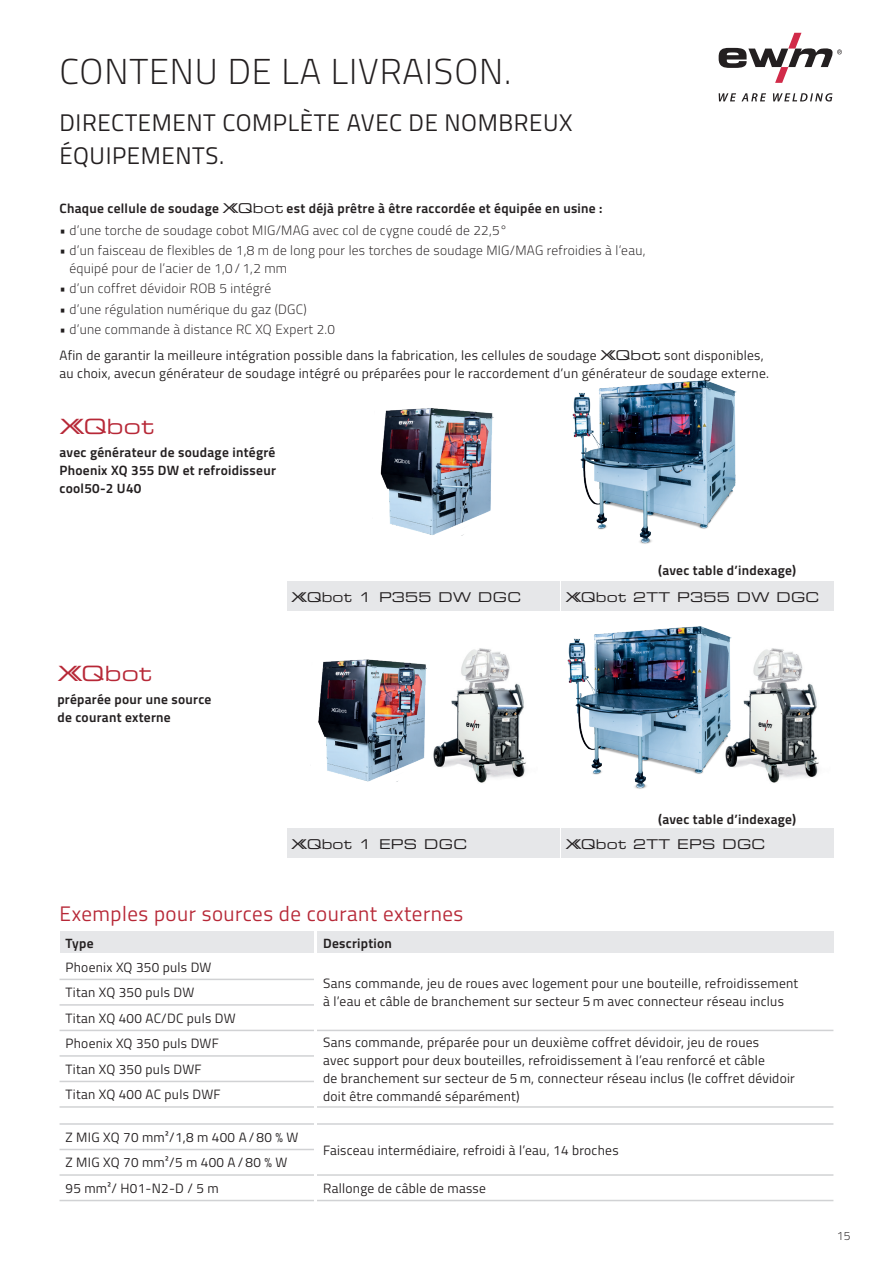
<style>
.page{position:relative;width:893px;height:1263px;background:#fff}
.page>*{position:absolute;margin:0;border:0;box-sizing:border-box;transform-origin:0 0}
.t1{font:300 36px "Titillium Text";letter-spacing:.025em;color:#231f20}
.t2{font:24px/33px "Titillium Text";letter-spacing:.025em;color:#231f20}
.t3{font:21px "Titillium Text";letter-spacing:.025em;color:#b72837}
.t4{font:21px "XQEWMJR";letter-spacing:.02em;color:#b72837}
.t5{font:13.5px/18px "Titillium Text";letter-spacing:.02em;color:#231f20}
.t6{font:300 13.5px/18px "Titillium Text";letter-spacing:.02em;color:#231f20}
.t7{font:700 13.5px/18px "Titillium Text";letter-spacing:.02em;color:#231f20;text-align:justify}
.t8{font:13.5px "XQEWMJR";letter-spacing:.02em;color:#231f20}
.t9{font:300 12px "Titillium Text";color:#231f20}
.s1{font-family:"XQEWMJR";font-weight:400}
.s2{font-weight:300}
.s3{font-family:"XQEWMJR"}
</style>
<div class="page">
<img style="left:380px;top:408px;width:114px;height:128px">
<img style="left:572px;top:380px;width:165px;height:164px">
<img style="left:744px;top:648px;width:75px;height:135px">
<img style="left:442px;top:648px;width:84px;height:135px">
<img style="left:318px;top:659px;width:124px;height:123px">
<img style="left:567px;top:626px;width:177px;height:163px">
<svg style="left:719px;top:93px;width:113px;height:9px"></svg>
<svg style="left:719px;top:33px;width:123px;height:50px"></svg>
<div style="left:60px;top:932px;width:773px;height:21px;background:#e6e7e9"></div>
<div style="left:287px;top:582px;width:272px;height:29px;background:#e6e7e9"></div>
<div style="left:287px;top:828px;width:272px;height:30px;background:#e6e7e9"></div>
<div style="left:561px;top:582px;width:272px;height:29px;background:#e6e7e9"></div>
<div style="left:561px;top:828px;width:272px;height:30px;background:#e6e7e9"></div>
<hr style="left:60px;top:979px;width:255px;height:1px;background:#d1d2d4">
<hr style="left:60px;top:1004px;width:255px;height:2px;background:#d1d2d4">
<hr style="left:60px;top:1030px;width:255px;height:1px;background:#d1d2d4">
<hr style="left:60px;top:1055px;width:255px;height:2px;background:#d1d2d4">
<hr style="left:60px;top:1081px;width:255px;height:1px;background:#d1d2d4">
<hr style="left:315px;top:1030px;width:518px;height:1px;background:#d1d2d4">
<hr style="left:60px;top:1106px;width:255px;height:2px;background:#d1d2d4">
<hr style="left:315px;top:1106px;width:518px;height:2px;background:#d1d2d4">
<hr style="left:60px;top:1123px;width:255px;height:2px;background:#d1d2d4">
<hr style="left:315px;top:1123px;width:518px;height:2px;background:#d1d2d4">
<hr style="left:60px;top:1149px;width:255px;height:1px;background:#d1d2d4">
<hr style="left:60px;top:1174px;width:255px;height:2px;background:#d1d2d4">
<hr style="left:60px;top:1200px;width:255px;height:1px;background:#d1d2d4">
<hr style="left:315px;top:1174px;width:518px;height:2px;background:#d1d2d4">
<hr style="left:315px;top:1200px;width:518px;height:1px;background:#d1d2d4">
<hr style="left:314px;top:928px;width:2px;height:281px;background:#fff">
<h1 class="t1" style="left:60px;top:46px;width:453px">CONTENU DE LA LIVRAISON.</h1>
<h2 class="t2" style="left:60px;top:104px;width:514px">DIRECTEMENT COMPLÈTE AVEC DE NOMBREUX<br>ÉQUIPEMENTS.</h2>
<p class="t7" style="left:60px;top:198px;width:545px">Chaque cellule de soudage <span class="s1">XQbot</span> est déjà prêtre à être raccordée et équipée en usine :</p>
<p class="t6" style="left:60px;top:221px;width:449px">• d’une torche de soudage cobot MIG/MAG avec col de cygne coudé de 22,5°</p>
<p class="t6" style="left:70px;top:241px;width:577px;text-indent:-10px">• d’un faisceau de flexibles de 1,8 m de long pour les torches de soudage MIG/MAG refroidies à l’eau, équipé pour de l’acier de 1,0 / 1,2 mm</p>
<p class="t6" style="left:60px;top:279px;width:213px">• d’un coffret dévidoir ROB 5 intégré</p>
<p class="t6" style="left:60px;top:299px;width:249px">• d’une régulation numérique du gaz (DGC)</p>
<p class="t5" style="left:60px;top:315px;width:706px;line-height:26.5px"><span class="s2">• d’une commande à distance RC XQ Expert 2.0<br></span>Afin de garantir la meilleure intégration possible dans la fabrication, les cellules de soudage <span class="s3">XQbot</span> sont disponibles,</p>
<p class="t5" style="left:60px;top:364px;width:711px">au choix, avecun générateur de soudage intégré ou préparées pour le raccordement d’un générateur de soudage externe.</p>
<h3 class="t4" style="left:60px;top:412px;width:96px">XQbot</h3>
<p class="t7" style="left:60px;top:442px;width:218px">avec générateur de soudage intégré Phoenix XQ 355 DW et refroidisseur cool50-2 U40</p>
<h3 class="t4" style="left:57px;top:659px;width:96px">XQbot</h3>
<p class="t7" style="left:57px;top:689px;width:155px">préparée pour une source de courant externe</p>
<p class="t8" style="left:291px;top:588px;width:231px">XQbot 1 P355 DW DGC</p>
<p class="t7" style="left:658px;top:560px;width:140px">(avec table d’indexage)</p>
<p class="t8" style="left:566px;top:588px;width:255px">XQbot 2TT P355 DW DGC</p>
<p class="t8" style="left:291px;top:834px;width:177px">XQbot 1 EPS DGC</p>
<h3 class="t3" style="left:60px;top:898px;width:405px">Exemples pour sources de courant externes</h3>
<p class="t7" style="left:658px;top:810px;width:140px">(avec table d’indexage)</p>
<p class="t8" style="left:566px;top:834px;width:201px">XQbot 2TT EPS DGC</p>
<p class="t7" style="left:66px;top:934px;width:30px">Type</p>
<p class="t7" style="left:323px;top:934px;width:70px">Description</p>
<p class="t5" style="left:66px;top:957px;width:147px">Phoenix XQ 350 puls DW</p>
<p class="t5" style="left:323px;top:974px;width:477px">Sans commande, jeu de roues avec logement pour une bouteille, refroidissement à l’eau et câble de branchement sur secteur 5 m avec connecteur réseau inclus</p>
<p class="t5" style="left:66px;top:979px;width:172px;line-height:25.5px">Titan XQ 350 puls DW<br>Titan XQ 400 AC/DC puls DW<br>Phoenix XQ 350 puls DWF</p>
<p class="t5" style="left:323px;top:1032px;width:473px">Sans commande, préparée pour un deuxième coffret dévidoir, jeu de roues<br>avec support pour deux bouteilles, refroidissement à l’eau renforcé et câble<br>de branchement sur secteur de 5 m, connecteur réseau inclus (le coffret dévidoir doit être commandé séparément)</p>
<p class="t5" style="left:66px;top:1055px;width:157px;line-height:25.5px">Titan XQ 350 puls DWF<br>Titan XQ 400 AC puls DWF</p>
<p class="t5" style="left:66px;top:1127px;width:234px">Z MIG XQ 70 mm²/1,8 m 400 A / 80 % W</p>
<p class="t5" style="left:323px;top:1140px;width:297px">Faisceau intermédiaire, refroidi à l’eau, 14 broches</p>
<p class="t5" style="left:66px;top:1149px;width:223px;line-height:25.5px">Z MIG XQ 70 mm²/5 m 400 A / 80 % W<br>95 mm²/ H01-N2-D / 5 m</p>
<p class="t5" style="left:323px;top:1178px;width:164px">Rallonge de câble de masse</p>
<p class="t9" style="left:837px;top:1227px;width:15px">15</p>
</div>
